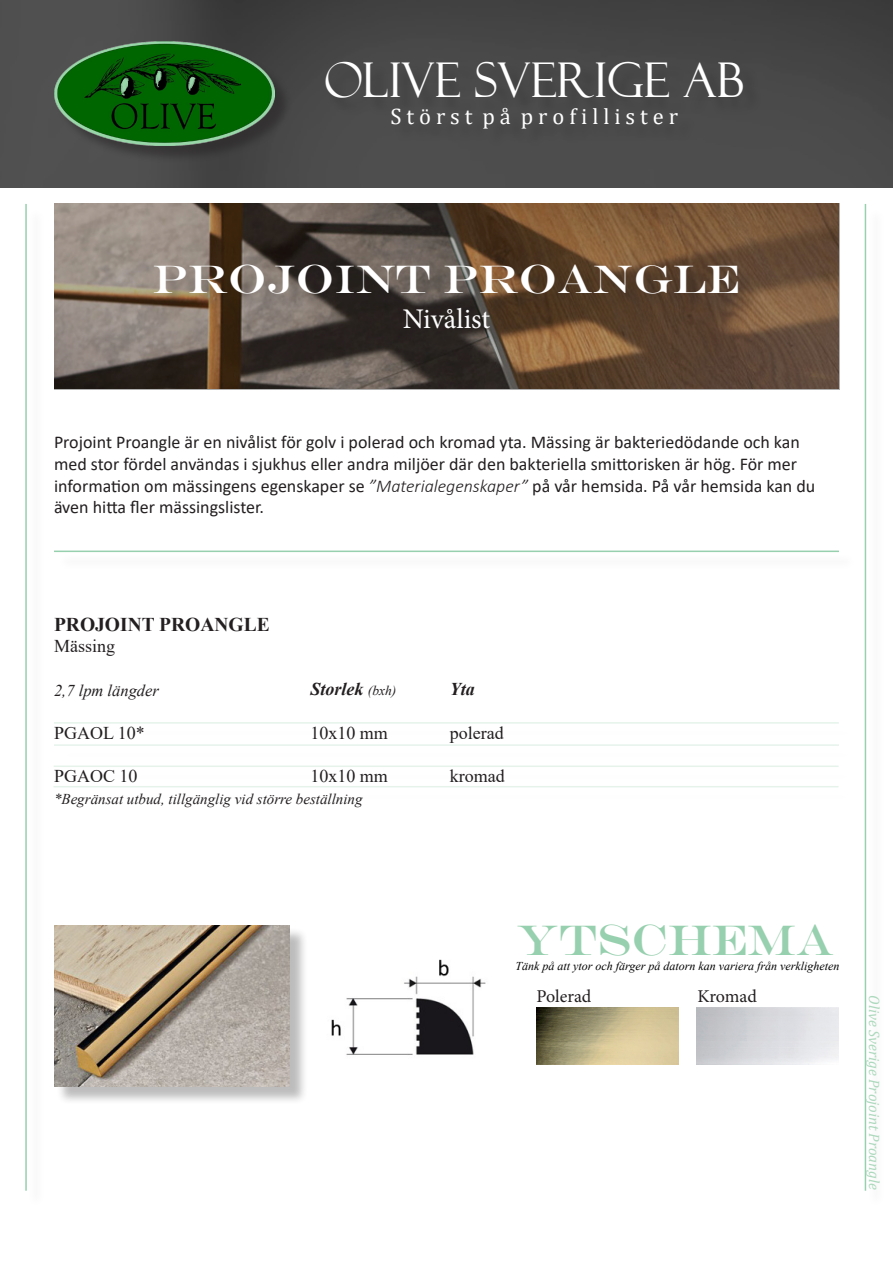
<style>
.page{position:relative;width:893px;height:1263px;background:#fff}
.page>*{position:absolute;margin:0;border:0;box-sizing:border-box;transform-origin:0 0}
.t1{font:48px "Felix Titling";color:#fff}
.t2{font:43.5px "Engravers";color:#97d0ae}
.t3{font:40.5px "Engravers";color:#fff}
.t4{font:28.5px "Minion Pro";letter-spacing:-.005em;color:#fff}
.t5{font:22.5px "Cambria";color:#fff}
.t6{font:700 19.5px "Times New Roman";color:#231f20}
.t7{font:18px/21.6px "Calibri";color:#231f20}
.t8{font:18px "Times New Roman";color:#231f20}
.t9{font:italic 700 18px "Times New Roman";color:#231f20}
.t10{font:18px "Minion Pro";letter-spacing:-.005em;color:#231f20}
.t11{font:italic 16.5px "Times New Roman";color:#231f20}
.t12{font:italic 15px "Times New Roman";color:#231f20}
.t13{font:italic 15px "Cambria";color:#add9bd}
.t14{font:italic 12px "Times New Roman";color:#000}
.s1{font-weight:300;font-style:italic}
.s2{font-weight:400;font-size:13.5px}
</style>
<div class="page">
<img style="left:0;top:0;width:893px;height:187px">
<div style="left:328px;top:64px;width:433px;height:83px;background:#4a4a4a"></div>
<div style="left:56px;top:44px;width:237px;height:120px;background:#231f20;opacity:.5"></div>
<img style="left:54px;top:42px;width:220px;height:103px">
<svg style="left:54px;top:204px;width:785px;height:186px;background:#6a5746"></svg>
<div style="left:158px;top:267px;width:598px;height:79px;background:#231f20;opacity:.3"></div>
<hr style="left:54px;top:551px;width:785px;height:1px;background:#97d0ae">
<hr style="left:865px;top:204px;width:1px;height:987px;background:#97d0ae">
<hr style="left:25px;top:204px;width:2px;height:987px;background:#97d0ae">
<hr style="left:54px;top:744px;width:785px;height:2px;background:#97d0ae">
<hr style="left:54px;top:722px;width:785px;height:2px;background:#97d0ae">
<div style="left:56px;top:927px;width:252px;height:178px;background:#231f20;opacity:.3"></div>
<img style="left:54px;top:925px;width:235px;height:162px">
<img style="left:331px;top:959px;width:155px;height:96px">
<img style="left:537px;top:1008px;width:141px;height:56px">
<hr style="left:54px;top:786px;width:784px;height:1px;background:#97d0ae">
<hr style="left:54px;top:765px;width:785px;height:2px;background:#97d0ae">
<p class="t1" style="left:324px;top:53px;width:422px">OLIVE SVERIGE AB</p>
<p class="t5" style="left:390px;top:103px;width:289px">S t ö r s t p å p r o f i l l i s t e r</p>
<p class="t3" style="left:153px;top:255px;width:588px">PROJOINT PROANGLE</p>
<p class="t4" style="left:403px;top:299px;width:89px">Nivålist</p>
<p class="t7" style="left:54px;top:431px;width:763px">Projoint Proangle är en nivålist för golv i polerad och kromad yta. Mässing är bakteriedödande och kan med stor fördel användas i sjukhus eller andra miljöer där den bakteriella smittorisken är hög. För mer information om mässingens egenskaper se <span class="s1">”Materialegenskaper”</span> på vår hemsida. På vår hemsida kan du även hitta fler mässingslister.</p>
<p class="t6" style="left:54px;top:610px;width:217px">PROJOINT PROANGLE</p>
<p class="t8" style="left:54px;top:634px;width:63px">Mässing</p>
<p class="t11" style="left:54px;top:679px;width:106px">2,7 lpm längder</p>
<p class="t8" style="left:54px;top:720px;width:92px">PGAOL 10*</p>
<p class="t8" style="left:54px;top:763px;width:85px">PGAOC 10</p>
<p class="t12" style="left:54px;top:788px;width:310px">*Begränsat utbud, tillgänglig vid större beställning</p>
<p class="t9" style="left:310px;top:677px;width:87px">Storlek <span class="s2">(bxh)</span></p>
<p class="t8" style="left:310px;top:720px;width:79px">10x10 mm</p>
<p class="t8" style="left:310px;top:763px;width:79px">10x10 mm</p>
<p class="t9" style="left:450px;top:677px;width:27px">Yta</p>
<p class="t8" style="left:450px;top:720px;width:55px">polerad</p>
<p class="t8" style="left:450px;top:763px;width:56px">kromad</p>
<p class="t2" style="left:516px;top:914px;width:320px">YTSCHEMA</p>
<p class="t14" style="left:516px;top:957px;width:325px">Tänk på att ytor och färger på datorn kan variera från verkligheten</p>
<p class="t10" style="left:537px;top:984px;width:56px">Polerad</p>
<p class="t10" style="left:697px;top:984px;width:61px">Kromad</p>
<p class="t13" style="left:885px;top:995px;width:196px;rotate:90deg">Olive Sverige Projoint Proangle</p>
</div>
